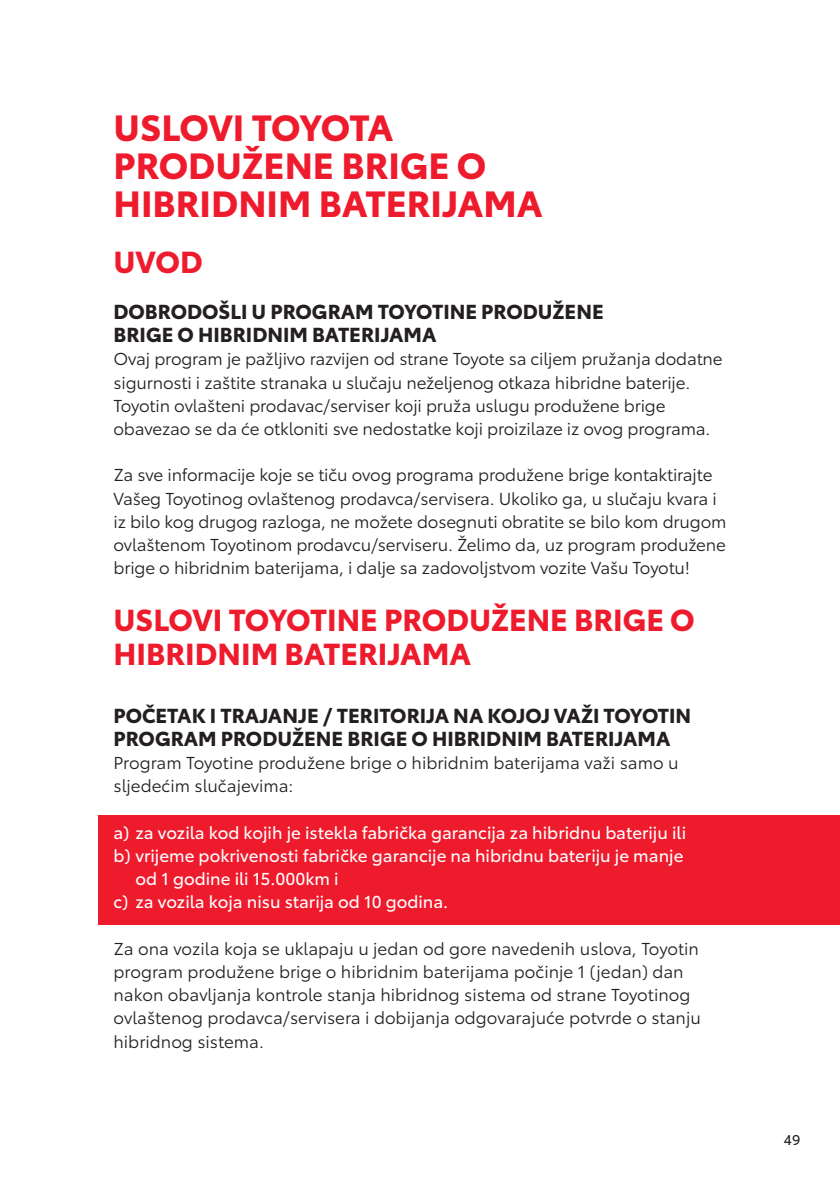
<style>
.page{position:relative;width:840px;height:1191px;background:#fff}
.page>*{position:absolute;margin:0;border:0;box-sizing:border-box;transform-origin:0 0}
.t1{font:700 36px/38px "Toyota Type";color:#ee1b2d}
.t2{font:700 30px/34px "Toyota Type";color:#ee1b2d}
.t3{font:700 20px/23.2px "Toyota Type";color:#231f20}
.t4{font:17px/23.2px "Toyota Type";letter-spacing:-.01em;color:#231f20}
.t5{font:17px "Toyota Type";color:#fff}
.t6{font:14px "Toyota Type";color:#231f20}
</style>
<div class="page">
<div style="left:98px;top:815px;width:741px;height:109px;background:#ee1b2d"></div>
<h1 class="t1" style="left:113px;top:105px;width:430px">USLOVI TOYOTA<br>PRODUŽENE BRIGE O<br>HIBRIDNIM BATERIJAMA</h1>
<h2 class="t2" style="left:113px;top:242px;width:91px">UVOD</h2>
<p class="t3" style="left:113px;top:298px;width:491px">DOBRODOŠLI U PROGRAM TOYOTINE PRODUŽENE<br>BRIGE O HIBRIDNIM BATERIJAMA</p>
<p class="t4" style="left:113px;top:346px;width:610px">Ovaj program je pažljivo razvijen od strane Toyote sa ciljem pružanja dodatne sigurnosti i zaštite stranaka u slučaju neželjenog otkaza hibridne baterije.<br>Toyotin ovlašteni prodavac/serviser koji pruža uslugu produžene brige obavezao se da će otkloniti sve nedostatke koji proizilaze iz ovog programa.</p>
<p class="t4" style="left:113px;top:462px;width:614px">Za sve informacije koje se tiču ovog programa produžene brige kontaktirajte Vašeg Toyotinog ovlaštenog prodavca/servisera. Ukoliko ga, u slučaju kvara i iz bilo kog drugog razloga, ne možete dosegnuti obratite se bilo kom drugom ovlaštenom Toyotinom prodavcu/serviseru. Želimo da, uz program produžene brige o hibridnim baterijama, i dalje sa zadovoljstvom vozite Vašu Toyotu!</p>
<h2 class="t2" style="left:113px;top:601px;width:582px">USLOVI TOYOTINE PRODUŽENE BRIGE O<br>HIBRIDNIM BATERIJAMA</h2>
<p class="t3" style="left:113px;top:702px;width:579px">POČETAK I TRAJANJE / TERITORIJA NA KOJOJ VAŽI TOYOTIN<br>PROGRAM PRODUŽENE BRIGE O HIBRIDNIM BATERIJAMA</p>
<p class="t4" style="left:113px;top:750px;width:566px">Program Toyotine produžene brige o hibridnim baterijama važi samo u sljedećim slučajevima:</p>
<p class="t5" style="left:113px;top:820px;width:573px">a) za vozila kod kojih je istekla fabrička garancija za hibridnu bateriju ili</p>
<p class="t5" style="left:113px;top:843px;width:571px">b) vrijeme pokrivenosti fabričke garancije na hibridnu bateriju je manje</p>
<p class="t5" style="left:135px;top:866px;width:204px">od 1 godine ili 15.000km i</p>
<p class="t5" style="left:113px;top:889px;width:336px">c) za vozila koja nisu starija od 10 godina.</p>
<p class="t4" style="left:113px;top:936px;width:588px">Za ona vozila koja se uklapaju u jedan od gore navedenih uslova, Toyotin program produžene brige o hibridnim baterijama počinje 1 (jedan) dan nakon obavljanja kontrole stanja hibridnog sistema od strane Toyotinog ovlaštenog prodavca/servisera i dobijanja odgovarajuće potvrde o stanju hibridnog sistema.</p>
<p class="t6" style="left:783px;top:1129px;width:18px">49</p>
</div>
